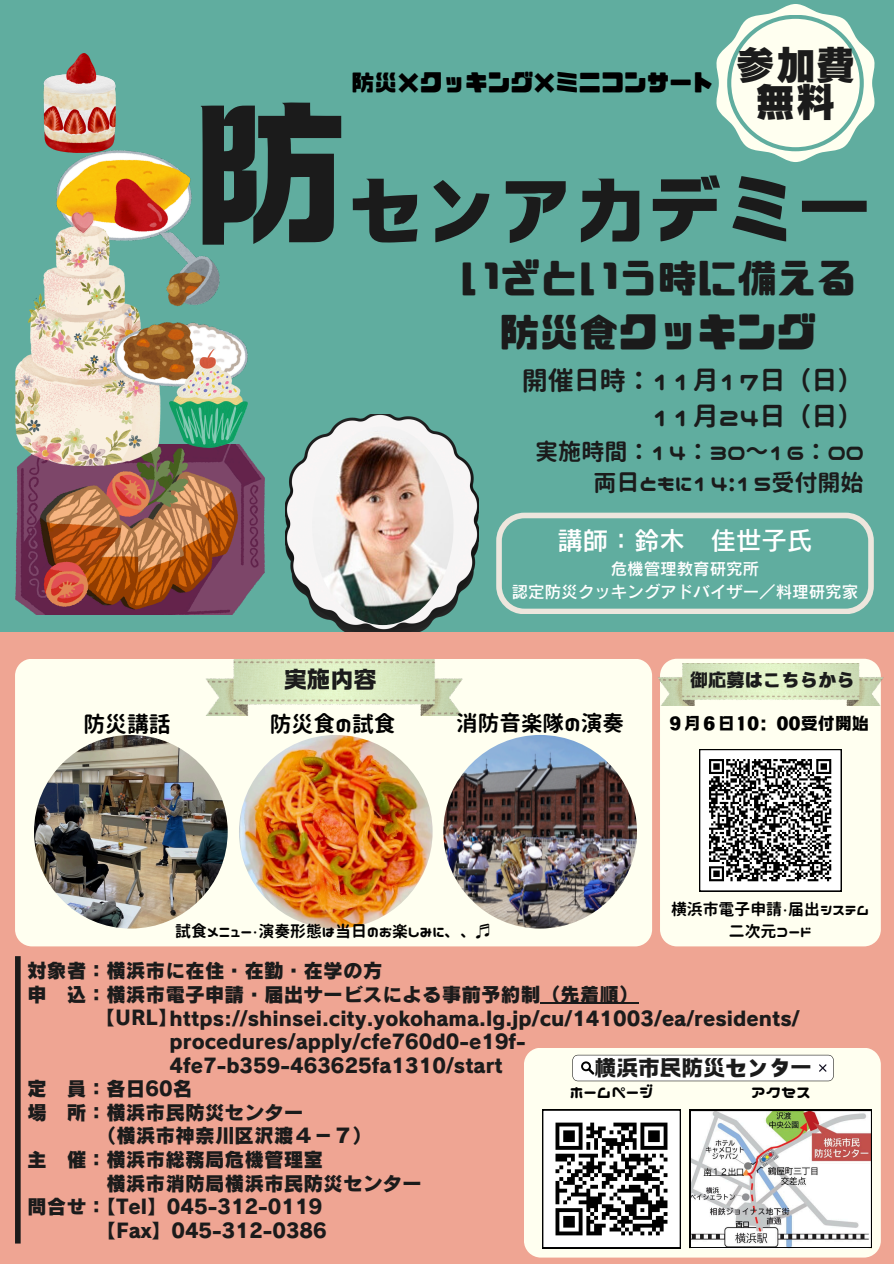
<style>
.page{position:relative;width:894px;height:1264px;background:#fff}
.page>*{position:absolute;margin:0;border:0;box-sizing:border-box;transform-origin:0 0}
.t1{font:173.55px "Canva Title Bole JP";color:#1b1b1b}
.t2{font:82.95px "Canva Title Bole JP";color:#1b1b1b}
.t3{font:40.2px/37.2px "Canva Rodin Pro N EB";color:#1b1b1b;text-align:center}
.t4{font:39.45px/54.3px "CP Font";color:#1b1b1b;text-align:center}
.t5{font:26.1px/36px "Nico Moji";color:#1b1b1b;text-align:right}
.t6{font:25.95px "Canva Title Bole JP";color:#1b1b1b}
.t7{font:25.5px "Canva Rodin Pro N DB";color:#fff}
.t8{font:24.15px "Canva Title Bole JP";color:#1b1b1b}
.t9{font:23.1px/31.5px "Nico Moji";color:#1b1b1b;text-align:right}
.t10{font:22.65px "CP Font";color:#000}
.t11{font:21.75px "Nico Moji";color:#000}
.t12{font:21.6px "Nico Moji";color:#000}
.t13{font:20.4px "Canva Title Bole JP";color:#1b1b1b}
.t14{font:19.8px "Canva Rodin Pro N EB";color:#1b1b1b}
.t15{font:18.9px "Canva Title Bole JP";color:#000}
.t16{font:18px "Nico Moji";color:#000}
.t17{font:16.5px "Canva Rodin Pro N DB";color:#fff}
.t18{font:15.9px "Nico Moji";color:#000}
</style>
<div class="page">
<div style="left:0;top:0;width:893px;height:1263px;background:#efa593"></div>
<div style="left:0;top:0;width:893px;height:631px;background:#60ad9f"></div>
<div style="left:15px;top:956px;width:6px;height:287px;background:#1b1b1b"></div>
<img style="left:285px;top:414px;width:194px;height:217px">
<img style="left:312px;top:426px;width:141px;height:199px;border-radius:50%">
<svg style="left:496px;top:512px;width:377px;height:102px"></svg>
<svg style="left:716px;top:4px;width:158px;height:158px"></svg>
<img style="left:16px;top:444px;width:249px;height:170px">
<img style="left:56px;top:150px;width:135px;height:82px">
<img style="left:43px;top:53px;width:72px;height:99px">
<img style="left:15px;top:210px;width:149px;height:256px">
<img style="left:115px;top:232px;width:132px;height:154px">
<img style="left:169px;top:349px;width:78px;height:98px">
<hr style="left:540px;top:1002px;width:99px;height:1px;background:#1b1b1b">
<div style="left:15px;top:659px;width:637px;height:287px;background:#fffff0"></div>
<div style="left:524px;top:1048px;width:356px;height:209px;background:#fffff0"></div>
<svg style="left:689px;top:1109px;width:182px;height:138px;background:#d4cecb"></svg>
<svg style="left:542px;top:1109px;width:138px;height:139px;background:#a1a1a1"></svg>
<svg style="left:572px;top:1054px;width:261px;height:27px;background:#f3f3f3"></svg>
<img style="left:205px;top:660px;width:257px;height:55px">
<div style="left:660px;top:658px;width:220px;height:288px;background:#fffff0"></div>
<svg style="left:699px;top:749px;width:142px;height:142px;background:#969696"></svg>
<img style="left:34px;top:735px;width:194px;height:193px;border-radius:50%">
<img style="left:239px;top:735px;width:193px;height:193px;border-radius:50%">
<img style="left:443px;top:735px;width:193px;height:193px;border-radius:50%">
<img style="left:658px;top:664px;width:224px;height:41px">
<p class="t1" style="left:192px;top:87px;width:158px">防</p>
<p class="t10" style="left:352px;top:71px;width:364px">防災×クッキング×ミニコンサート</p>
<h1 class="t3" style="left:735px;top:46px;width:122px">参加費無料</h1>
<p class="t2" style="left:348px;top:168px;width:525px">センアカデミー</p>
<h6 class="t4" style="left:460px;top:251px;width:396px">いざという時に備える防災食クッキング</h6>
<p class="t5" style="left:521px;top:362px;width:343px">開催日時：11月17日（日）<br>11月24日（日）</p>
<p class="t9" style="left:535px;top:436px;width:330px">実施時間：14：30～16：00両日ともに14:15受付開始</p>
<p class="t7" style="left:557px;top:528px;width:253px">講師：鈴木 佳世子氏</p>
<h4 class="t17" style="left:610px;top:560px;width:150px">危機管理教育研究所</h4>
<p class="t17" style="left:511px;top:583px;width:348px">認定防災クッキングアドバイザー／料理研究家</p>
<p class="t6" style="left:283px;top:666px;width:95px">実施内容</p>
<p class="t11" style="left:83px;top:713px;width:89px">防災講話</p>
<p class="t11" style="left:270px;top:713px;width:127px">防災食の試食</p>
<p class="t12" style="left:456px;top:712px;width:169px">消防音楽隊の演奏</p>
<p class="t13" style="left:689px;top:670px;width:166px">御応募はこちらから</p>
<p class="t15" style="left:666px;top:714px;width:203px">９月６日10：00受付開始</p>
<p class="t18" style="left:175px;top:923px;width:318px">試食メニュー・演奏形態は当日のお楽しみに、、♬</p>
<p class="t18" style="left:671px;top:901px;width:200px">横浜市電子申請・届出システム</p>
<p class="t18" style="left:728px;top:923px;width:84px">二次元コード</p>
<p class="t14" style="left:27px;top:960px;width:354px">対象者：横浜市に在住・在勤・在学の方</p>
<p class="t14" style="left:27px;top:984px;width:613px">申 込：横浜市電子申請・届出サービスによる事前予約制（先着順）</p>
<p class="t14" style="left:95px;top:1007px;width:84px">【URL】</p>
<p class="t14" style="left:169px;top:1008px;width:631px">https://shinsei.city.yokohama.lg.jp/cu/141003/ea/residents/</p>
<h3 class="t14" style="left:169px;top:1031px;width:357px">procedures/apply/cfe760d0-e19f-</h3>
<p class="t14" style="left:169px;top:1055px;width:335px">4fe7-b359-463625fa1310/start</p>
<p class="t8" style="left:594px;top:1055px;width:219px">横浜市民防災センター</p>
<p class="t14" style="left:27px;top:1078px;width:167px">定 員：各日60名</p>
<p class="t14" style="left:27px;top:1102px;width:278px">場 所：横浜市民防災センター</p>
<p class="t14" style="left:96px;top:1125px;width:278px">（横浜市神奈川区沢渡４－７）</p>
<p class="t14" style="left:27px;top:1149px;width:297px">主 催：横浜市総務局危機管理室</p>
<p class="t14" style="left:106px;top:1173px;width:317px">横浜市消防局横浜市民防災センター</p>
<p class="t14" style="left:27px;top:1196px;width:296px">問合せ：【Tel】045-312-0119</p>
<h3 class="t14" style="left:96px;top:1220px;width:232px">【Fax】045-312-0386</h3>
<p class="t16" style="left:569px;top:1082px;width:85px">ホームページ</p>
<h5 class="t16" style="left:750px;top:1082px;width:61px">アクセス</h5>
</div>
